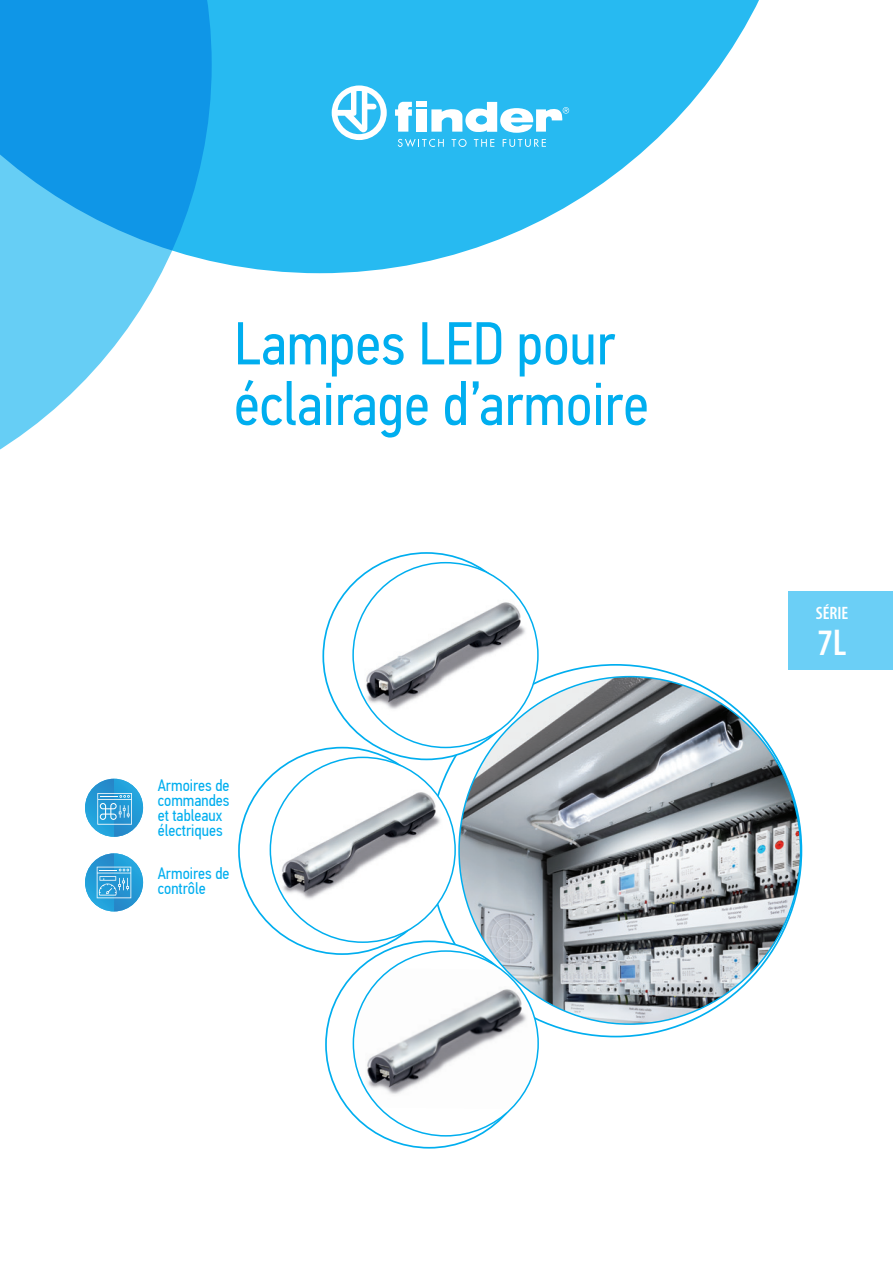
<style>
.page{position:relative;width:893px;height:1263px;background:#fff}
.page>*{position:absolute;margin:0;border:0;box-sizing:border-box;transform-origin:0 0}
.Normale{font:60.6px "PF Din Text Cond Pro";color:#00aeef}
.t1{font:600 condensed 37.5px "Myriad Pro";color:#fff}
.t2{font:600 condensed 18px "Myriad Pro";color:#fff}
.t3{font:16.5px "PF Din Text Cond Pro";color:#00aeef}
</style>
<div class="page">
<div style="left:788px;top:591px;width:105px;height:79px;background:#6bcff6"></div>
<svg style="left:212px;top:0;width:547px;height:273px;fill:#27baf1"></svg>
<svg style="left:0;top:0;width:212px;height:450px"></svg>
<svg style="left:332px;top:85px;width:55px;height:55px"></svg>
<svg style="left:431px;top:102px;width:138px;height:31px"></svg>
<svg style="left:395px;top:102px;width:17px;height:30px"></svg>
<div style="left:416px;top:109px;width:10px;height:23px;background:#fff"></div>
<div style="left:416px;top:102px;width:10px;height:5px;background:#fff"></div>
<svg style="left:398px;top:139px;width:46px;height:8px"></svg>
<svg style="left:452px;top:139px;width:15px;height:8px"></svg>
<svg style="left:474px;top:139px;width:20px;height:8px"></svg>
<svg style="left:503px;top:139px;width:43px;height:8px"></svg>
<img style="left:354px;top:582px;width:181px;height:139px">
<img style="left:270px;top:757px;width:179px;height:175px">
<img style="left:355px;top:968px;width:181px;height:141px">
<img style="left:459px;top:677px;width:341px;height:347px">
<img style="left:85px;top:853px;width:58px;height:58px">
<svg style="left:97px;top:867px;width:34px;height:31px"></svg>
<img style="left:85px;top:779px;width:58px;height:58px">
<svg style="left:97px;top:793px;width:35px;height:32px"></svg>
<p class="Normale" style="left:234px;top:308px;width:383px">Lampes LED pour</p>
<p class="Normale" style="left:234px;top:368px;width:416px">éclairage d’armoire</p>
<p class="t3" style="left:158px;top:775px;width:73px">Armoires de</p>
<p class="t3" style="left:158px;top:790px;width:73px">commandes</p>
<p class="t3" style="left:158px;top:805px;width:66px">et tableaux</p>
<p class="t3" style="left:158px;top:820px;width:66px">électriques</p>
<p class="t3" style="left:158px;top:863px;width:73px">Armoires de</p>
<p class="t3" style="left:158px;top:878px;width:50px">contrôle</p>
<p class="t2" style="left:816px;top:602px;width:34px">SÉRIE</p>
<h2 class="t1" style="left:817px;top:620px;width:30px">7L</h2>
</div>
